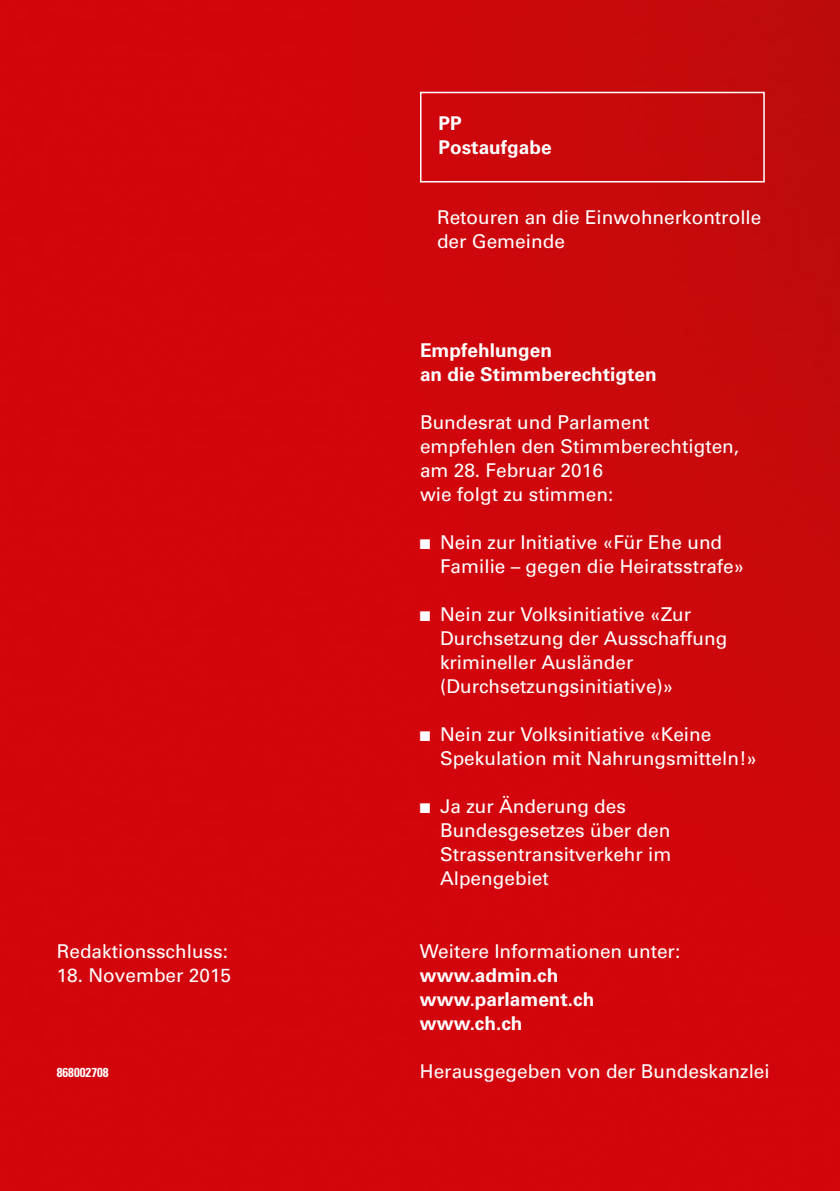
<style>
.page{position:relative;width:840px;height:1191px;background:#fff}
.page>*{position:absolute;margin:0;border:0;box-sizing:border-box;transform-origin:0 0}
.Grundtext_Weiss_9_5p{font:19px/24px "Univers";color:#fff}
.Weiss_Bold_9_5pt{font:700 19px/24px "Univers";color:#fff}
.Weiss_Bold_9_5pt-2{font:700 condensed 13px "Univers";color:#fff}
</style>
<div class="page">
<img style="left:0;top:0;width:839px;height:1191px">
<div style="left:420px;top:92px;width:344px;height:90px;border:2px solid #fff"></div>
<p class="Grundtext_Weiss_9_5p" style="left:57px;top:939px;width:173px">Redaktionsschluss:</p>
<p class="Grundtext_Weiss_9_5p" style="left:57px;top:963px;width:176px">18. November 2015</p>
<h2 class="Weiss_Bold_9_5pt-2" style="left:57px;top:1064px;width:53px">868002708</h2>
<h2 class="Weiss_Bold_9_5pt" style="left:438px;top:112px;width:25px">PP</h2>
<h2 class="Weiss_Bold_9_5pt" style="left:438px;top:136px;width:114px">Postaufgabe</h2>
<p class="Grundtext_Weiss_9_5p" style="left:437px;top:205px;width:326px">Retouren an die Einwohnerkontrolle der Gemeinde</p>
<h2 class="Weiss_Bold_9_5pt" style="left:420px;top:338px;width:238px">Empfehlungen<br>an die Stimmberechtigten</h2>
<p class="Grundtext_Weiss_9_5p" style="left:420px;top:410px;width:320px">Bundesrat und Parlament empfehlen den Stimmberechtigten, am 28. Februar 2016<br>wie folgt zu stimmen:</p>
<p class="Grundtext_Weiss_9_5p" style="left:440px;top:530px;width:306px;text-indent:-20px">■ Nein zur Initiative «Für Ehe und<br>Familie – gegen die Heiratsstrafe»</p>
<p class="Grundtext_Weiss_9_5p" style="left:440px;top:602px;width:289px;text-indent:-20px">■ Nein zur Volksinitiative «Zur<br>Durchsetzung der Ausschaffung krimineller Ausländer (Durchsetzungsinitiative)»</p>
<p class="Grundtext_Weiss_9_5p" style="left:440px;top:722px;width:318px;text-indent:-20px">■ Nein zur Volksinitiative «Keine<br>Spekulation mit Nahrungsmitteln!»</p>
<p class="Grundtext_Weiss_9_5p" style="left:440px;top:794px;width:233px;text-indent:-20px">■ Ja zur Änderung des<br>Bundesgesetzes über den<br>Strassentransitverkehr im<br>Alpengebiet</p>
<p class="Grundtext_Weiss_9_5p" style="left:420px;top:939px;width:262px">Weitere Informationen unter:</p>
<h2 class="Weiss_Bold_9_5pt" style="left:420px;top:963px;width:140px">www.admin.ch</h2>
<h2 class="Weiss_Bold_9_5pt" style="left:420px;top:987px;width:176px">www.parlament.ch</h2>
<h2 class="Weiss_Bold_9_5pt" style="left:420px;top:1011px;width:104px">www.ch.ch</h2>
<p class="Grundtext_Weiss_9_5p" style="left:420px;top:1059px;width:351px">Herausgegeben von der Bundeskanzlei</p>
</div>
